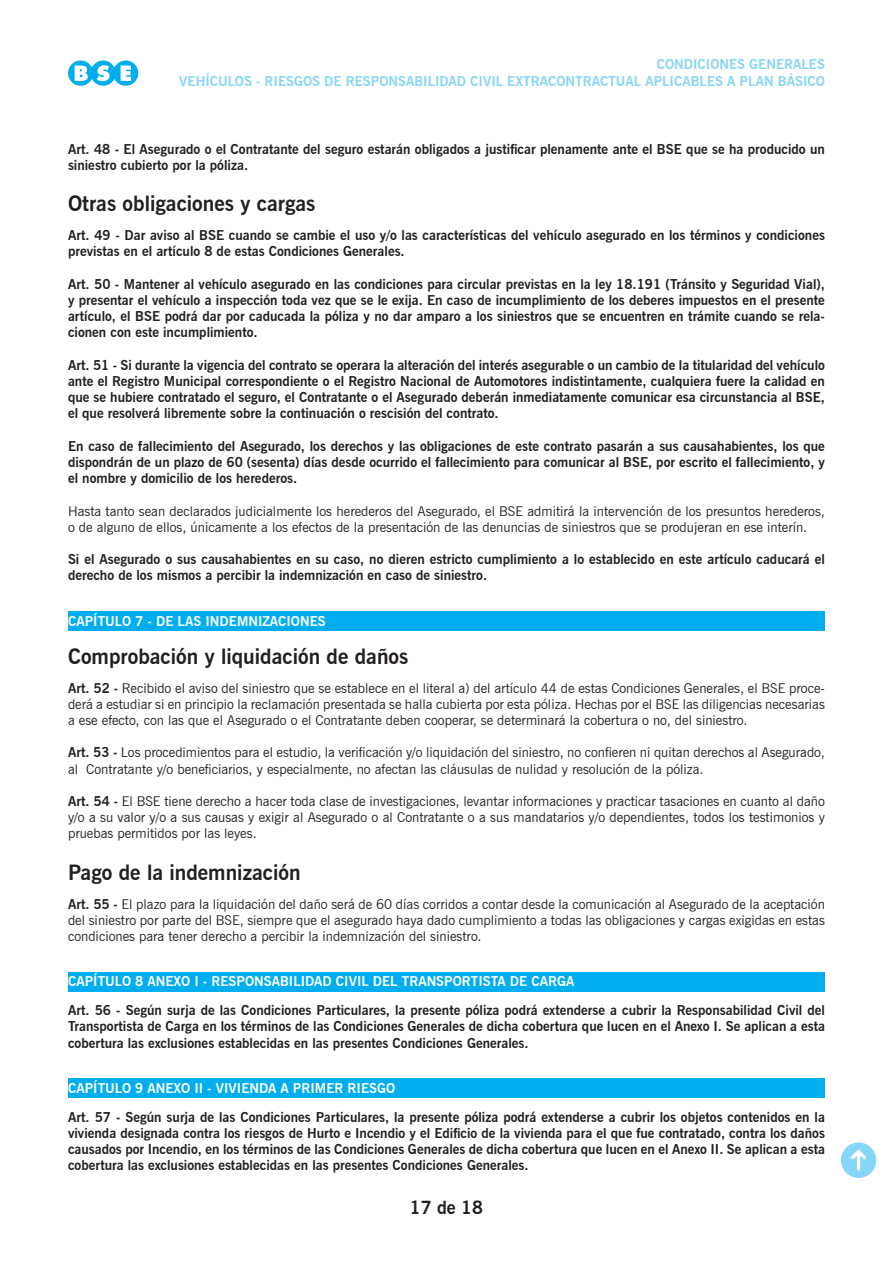
<style>
.page{position:relative;width:893px;height:1263px;background:#fff}
.page>*{position:absolute;margin:0;border:0;box-sizing:border-box;transform-origin:0 0}
.SUBTITULOS{font:700 21px "News Gothic BT";color:#231f20}
.t1{font:700 18px "News Gothic BT";color:#231f20}
.CUERPO{font:700 13.5px/16.2px "News Gothic BT";color:#231f20;text-align:justify}
.CUERPO-2{font:13.5px/16.2px "News Gothic BT";color:#231f20;text-align:justify}
.CAPÍTULOS{font:700 13.5px "News Gothic BT";color:#fff}
.t2{font:700 13.5px/16.2px "News Gothic BT";color:#86d6f7;text-align:right}
.s1{font-weight:700}
</style>
<div class="page">
<svg style="left:68px;top:61px;width:70px;height:25px"></svg>
<svg style="left:841px;top:1142px;width:35px;height:36px"></svg>
<div style="left:68px;top:611px;width:757px;height:20px;background:#00aeef"></div>
<div style="left:68px;top:972px;width:757px;height:20px;background:#00aeef"></div>
<div style="left:68px;top:1078px;width:757px;height:20px;background:#00aeef"></div>
<p class="t2" style="left:179px;top:56px;width:647px">CONDICIONES GENERALES<br>VEHÍCULOS - RIESGOS DE RESPONSABILIDAD CIVIL EXTRACONTRACTUAL APLICABLES A PLAN BÁSICO</p>
<p class="CUERPO" style="left:68px;top:141px;width:758px">Art. 48 - El Asegurado o el Contratante del seguro estarán obligados a justificar plenamente ante el BSE que se ha producido un siniestro cubierto por la póliza.</p>
<p class="SUBTITULOS" style="left:68px;top:191px;width:249px">Otras obligaciones y cargas</p>
<p class="CUERPO" style="left:68px;top:227px;width:758px">Art. 49 - Dar aviso al BSE cuando se cambie el uso y/o las características del vehículo asegurado en los términos y condiciones previstas en el artículo 8 de estas Condiciones Generales.</p>
<p class="CUERPO" style="left:68px;top:276px;width:758px">Art. 50 - Mantener al vehículo asegurado en las condiciones para circular previstas en la ley 18.191 (Tránsito y Seguridad Vial), y presentar el vehículo a inspección toda vez que se le exija. En caso de incumplimiento de los deberes impuestos en el presente artículo, el BSE podrá dar por caducada la póliza y no dar amparo a los siniestros que se encuentren en trámite cuando se rela&shy;cionen con este incumplimiento.</p>
<p class="CUERPO" style="left:68px;top:357px;width:758px">Art. 51 - Si durante la vigencia del contrato se operara la alteración del interés asegurable o un cambio de la titularidad del vehículo ante el Registro Municipal correspondiente o el Registro Nacional de Automotores indistintamente, cualquiera fuere la calidad en que se hubiere contratado el seguro, el Contratante o el Asegurado deberán inmediatamente comunicar esa circunstancia al BSE, el que resolverá libremente sobre la continuación o rescisión del contrato.</p>
<p class="CUERPO" style="left:68px;top:438px;width:758px">En caso de fallecimiento del Asegurado, los derechos y las obligaciones de este contrato pasarán a sus causahabientes, los que dispondrán de un plazo de 60 (sesenta) días desde ocurrido el fallecimiento para comunicar al BSE, por escrito el fallecimiento, y el nombre y domicilio de los herederos.</p>
<p class="CUERPO-2" style="left:68px;top:503px;width:758px">Hasta tanto sean declarados judicialmente los herederos del Asegurado, el BSE admitirá la intervención de los presuntos herederos, o de alguno de ellos, únicamente a los efectos de la presentación de las denuncias de siniestros que se produjeran en ese interín.</p>
<p class="CUERPO" style="left:68px;top:551px;width:758px">Si el Asegurado o sus causahabientes en su caso, no dieren estricto cumplimiento a lo establecido en este artículo caducará el derecho de los mismos a percibir la indemnización en caso de siniestro.</p>
<p class="CAPÍTULOS" style="left:68px;top:613px;width:259px">CAPÍTULO 7 - DE LAS INDEMNIZACIONES</p>
<p class="SUBTITULOS" style="left:68px;top:643px;width:342px">Comprobación y liquidación de daños</p>
<p class="CUERPO-2" style="left:68px;top:679px;width:758px"><span class="s1">Art. 52 -</span> Recibido el aviso del siniestro que se establece en el literal a) del artículo 44 de estas Condiciones Generales, el BSE proce&shy;derá a estudiar si en principio la reclamación presentada se halla cubierta por esta póliza. Hechas por el BSE las diligencias necesarias a ese efecto, con las que el Asegurado o el Contratante deben cooperar, se determinará la cobertura o no, del siniestro.</p>
<p class="CUERPO-2" style="left:68px;top:744px;width:758px"><span class="s1">Art. 53 -</span> Los procedimientos para el estudio, la verificación y/o liquidación del siniestro, no confieren ni quitan derechos al Asegurado, al Contratante y/o beneficiarios, y especialmente, no afectan las cláusulas de nulidad y resolución de la póliza.</p>
<p class="CUERPO-2" style="left:68px;top:793px;width:758px"><span class="s1">Art. 54 -</span> El BSE tiene derecho a hacer toda clase de investigaciones, levantar informaciones y practicar tasaciones en cuanto al daño y/o a su valor y/o a sus causas y exigir al Asegurado o al Contratante o a sus mandatarios y/o dependientes, todos los testimonios y pruebas permitidos por las leyes.</p>
<p class="SUBTITULOS" style="left:68px;top:859px;width:234px">Pago de la indemnización</p>
<p class="CUERPO-2" style="left:68px;top:896px;width:758px"><span class="s1">Art. 55 -</span> El plazo para la liquidación del daño será de 60 días corridos a contar desde la comunicación al Asegurado de la aceptación del siniestro por parte del BSE, siempre que el asegurado haya dado cumplimiento a todas las obligaciones y cargas exigidas en estas condiciones para tener derecho a percibir la indemnización del siniestro.</p>
<p class="CAPÍTULOS" style="left:68px;top:973px;width:508px">CAPÍTULO 8 ANEXO I - RESPONSABILIDAD CIVIL DEL TRANSPORTISTA DE CARGA</p>
<p class="CUERPO" style="left:68px;top:1002px;width:758px">Art. 56 - Según surja de las Condiciones Particulares, la presente póliza podrá extenderse a cubrir la Responsabilidad Civil del Transportista de Carga en los términos de las Condiciones Generales de dicha cobertura que lucen en el Anexo I. Se aplican a esta cobertura las exclusiones establecidas en las presentes Condiciones Generales.</p>
<p class="CAPÍTULOS" style="left:68px;top:1080px;width:329px">CAPÍTULO 9 ANEXO II - VIVIENDA A PRIMER RIESGO</p>
<p class="CUERPO" style="left:68px;top:1109px;width:758px">Art. 57 - Según surja de las Condiciones Particulares, la presente póliza podrá extenderse a cubrir los objetos contenidos en la vivienda designada contra los riesgos de Hurto e Incendio y el Edificio de la vivienda para el que fue contratado, contra los daños causados por Incendio, en los términos de las Condiciones Generales de dicha cobertura que lucen en el Anexo II. Se aplican a esta cobertura las exclusiones establecidas en las presentes Condiciones Generales.</p>
<h2 class="t1" style="left:410px;top:1196px;width:75px">17 de 18</h2>
</div>
